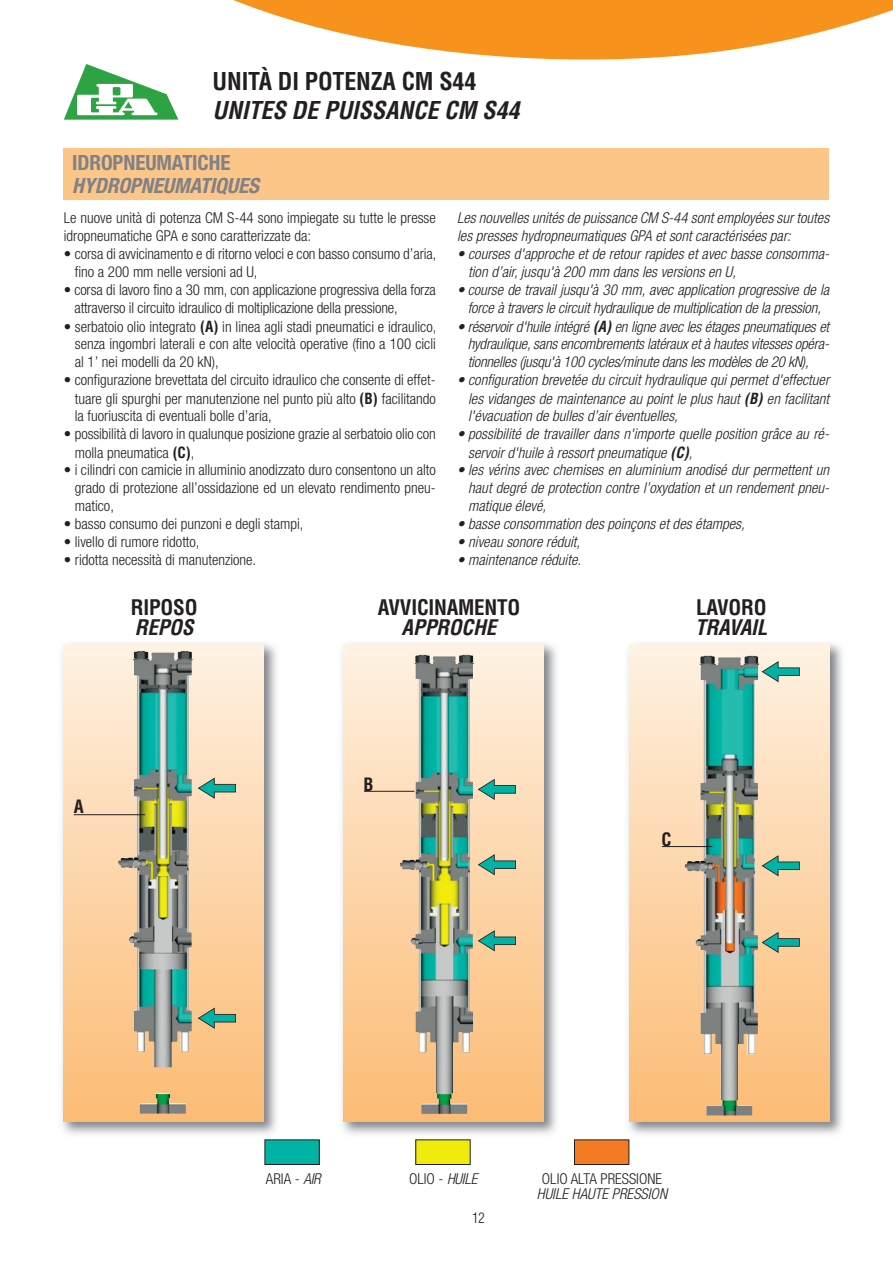
<style>
.page{position:relative;width:893px;height:1263px;background:#fff}
.page>*{position:absolute;margin:0;border:0;box-sizing:border-box;transform-origin:0 0}
.t1{font:italic 700 condensed 24px "Helvetica";color:#231f20}
.t2{font:700 condensed 24px "Helvetica";letter-spacing:-.005em;color:#231f20}
.t3{font:700 condensed 21px "Helvetica";letter-spacing:-.01em;color:#231f20}
.t4{font:italic 700 condensed 21px "Helvetica";color:#231f20}
.t5{font:italic 700 condensed 21px "Helvetica Neue";color:#808285}
.t6{font:700 condensed 21px "Helvetica Neue";letter-spacing:-.005em;color:#808285}
.t7{font:700 condensed 18px "Helvetica";color:#231f20}
.t8{font:italic 300 condensed 15px/18px "Helvetica Neue";color:#231f20}
.t9{font:300 condensed 15px/18px "Helvetica Neue";color:#231f20}
.t10{font:300 condensed 14.25px "Helvetica";color:#231f20}
.s1{font-family:"Helvetica";font-weight:700}
.s2{font-style:italic}
</style>
<div class="page">
<img style="left:62px;top:643px;width:215px;height:492px">
<div style="left:64px;top:644px;width:200px;height:477px;background:linear-gradient(to bottom,#fef1e1,#fcbb74)"></div>
<img style="left:118px;top:651px;width:74px;height:462px">
<img style="left:342px;top:643px;width:215px;height:492px">
<div style="left:344px;top:644px;width:200px;height:477px;background:linear-gradient(to bottom,#fef0e1,#fcbb74)"></div>
<img style="left:400px;top:655px;width:74px;height:459px">
<img style="left:628px;top:643px;width:215px;height:497px">
<div style="left:629px;top:644px;width:200px;height:477px;background:linear-gradient(to bottom,#fef1e1,#fcbb74)"></div>
<img style="left:685px;top:655px;width:74px;height:460px">
<hr style="left:74px;top:814px;width:71px;height:1px;background:#231f20">
<hr style="left:662px;top:846px;width:50px;height:1px;background:#231f20">
<hr style="left:364px;top:791px;width:50px;height:1px;background:#231f20">
<svg style="left:64px;top:64px;width:114px;height:56px"></svg>
<svg style="left:233px;top:0;width:660px;height:60px"></svg>
<div style="left:64px;top:149px;width:765px;height:51px;background:#fdc689"></div>
<div style="left:265px;top:1140px;width:54px;height:24px;background:#00b3a5"></div>
<div style="left:264px;top:1139px;width:56px;height:26px;border:1px solid #231f20"></div>
<div style="left:416px;top:1140px;width:54px;height:24px;background:#f0ea0d"></div>
<div style="left:415px;top:1139px;width:56px;height:26px;border:1px solid #231f20"></div>
<div style="left:574px;top:1140px;width:55px;height:24px;background:#f47b21"></div>
<div style="left:574px;top:1139px;width:55px;height:26px;border:1px solid #231f20"></div>
<svg style="left:761px;top:661px;width:39px;height:21px"></svg>
<svg style="left:761px;top:855px;width:39px;height:21px"></svg>
<svg style="left:761px;top:932px;width:39px;height:21px"></svg>
<svg style="left:478px;top:779px;width:38px;height:21px"></svg>
<svg style="left:478px;top:854px;width:38px;height:21px"></svg>
<svg style="left:478px;top:930px;width:38px;height:21px"></svg>
<svg style="left:198px;top:777px;width:38px;height:22px"></svg>
<svg style="left:198px;top:1007px;width:38px;height:22px"></svg>
<h1 class="t2" style="left:213px;top:72px;width:265px">UNITÀ DI POTENZA CM S44</h1>
<h1 class="t1" style="left:213px;top:101px;width:313px">UNITES DE PUISSANCE CM S44</h1>
<h2 class="t6" style="left:72px;top:155px;width:160px">IDROPNEUMATICHE</h2>
<h2 class="t5" style="left:72px;top:178px;width:192px">HYDROPNEUMATIQUES</h2>
<p class="t9" style="left:64px;top:210px;width:374px">Le nuove unità di potenza CM S-44 sono impiegate su tutte le presse idropneumatiche GPA e sono caratterizzate da:</p>
<p class="t9" style="left:75px;top:246px;width:363px;text-indent:-11px">• corsa di avvicinamento e di ritorno veloci e con basso consumo d’aria, fino a 200 mm nelle versioni ad U,</p>
<p class="t9" style="left:74px;top:282px;width:363px;text-indent:-11px">• corsa di lavoro fino a 30 mm, con applicazione progressiva della forza attraverso il circuito idraulico di moltiplicazione della pressione,</p>
<p class="t9" style="left:75px;top:319px;width:363px;text-align:justify;text-indent:-11px">• serbatoio olio integrato <span class="s1">(A)</span> in linea agli stadi pneumatici e idraulico, senza ingombri laterali e con alte velocità operative (fino a 100 cicli al 1’ nei modelli da 20 kN),</p>
<p class="t9" style="left:75px;top:372px;width:363px;text-align:justify;text-indent:-11px">• configurazione brevettata del circuito idraulico che consente di effet&shy;tuare gli spurghi per manutenzione nel punto più alto <span class="s1">(B)</span> facilitando la fuoriuscita di eventuali bolle d’aria,</p>
<p class="t9" style="left:75px;top:426px;width:362px;line-height:18.6px;text-indent:-11px">• possibilità di lavoro in qualunque posizione grazie al serbatoio olio con molla pneumatica <span class="s1">(C)</span>,</p>
<p class="t9" style="left:75px;top:462px;width:362px;text-align:justify;text-indent:-11px">• i cilindri con camicie in alluminio anodizzato duro consentono un alto grado di protezione all’ossidazione ed un elevato rendimento pneu&shy;matico,</p>
<p class="t9" style="left:64px;top:516px;width:241px">• basso consumo dei punzoni e degli stampi,</p>
<p class="t9" style="left:64px;top:534px;width:137px">• livello di rumore ridotto,</p>
<p class="t9" style="left:64px;top:552px;width:194px">• ridotta necessità di manutenzione.</p>
<p class="t8" style="left:457px;top:210px;width:376px">Les nouvelles unités de puissance CM S-44 sontemployées surtoutes les presses hydropneumatiques GPA etsontcaractérisées par:</p>
<p class="t8" style="left:468px;top:246px;width:365px;text-indent:-11px">• courses d'approche et de retour rapides et avec basse consomma&shy;tion d’air,jusqu'à 200 mm dans les versions en U,</p>
<p class="t8" style="left:457px;top:282px;width:376px;text-align:center">• course de travail jusqu'à 30 mm,avec application progressive de la force à travers le circuithydraulique de multiplication de la pression,</p>
<p class="t8" style="left:468px;top:319px;width:366px;text-align:justify;text-indent:-11px">• réservoird'huile intégré <span class="s1">(A)</span>en ligne avec les étages pneumatiques et hydraulique,sans encombrements latérauxetà hautes vitesses opéra&shy;tionnelles (jusqu'à 100 cycles/minute dans les modèles de 20 kN),</p>
<p class="t8" style="left:468px;top:372px;width:365px;text-align:justify;text-indent:-11px">• configuration brevetée du circuit hydraulique qui permet d'effectuer les vidanges de maintenance au point le plus haut <span class="s1">(B)</span> en facilitant l'évacuation de bulles d’airéventuelles,</p>
<p class="t8" style="left:468px;top:426px;width:365px;line-height:18.6px;text-indent:-11px">• possibilité de travailler dans n'importe quelle position grâce au ré&shy;servoird'huile à ressortpneumatique <span class="s1">(C)</span>,</p>
<p class="t8" style="left:468px;top:462px;width:365px;text-align:justify;text-indent:-11px">• les vérins avec chemises en aluminium anodisé dur permettent un haut degré de protection contre l’oxydation et un rendement pneu&shy;matique élevé,</p>
<p class="t8" style="left:457px;top:516px;width:292px">• basse consommation des poinçons etdes étampes,</p>
<p class="t8" style="left:457px;top:534px;width:127px">• niveau sonore réduit,</p>
<p class="t8" style="left:457px;top:552px;width:128px">• maintenance réduite.</p>
<h2 class="t3" style="left:131px;top:600px;width:68px">RIPOSO</h2>
<h2 class="t3" style="left:378px;top:600px;width:144px">AVVICINAMENTO</h2>
<h2 class="t3" style="left:696px;top:600px;width:72px">LAVORO</h2>
<h2 class="t4" style="left:135px;top:619px;width:65px">REPOS</h2>
<h2 class="t4" style="left:402px;top:619px;width:100px">APPROCHE</h2>
<h2 class="t4" style="left:695px;top:619px;width:78px">TRAVAIL</h2>
<p class="t7" style="left:74px;top:800px;width:12px">A</p>
<p class="t7" style="left:364px;top:777px;width:12px">B</p>
<p class="t7" style="left:661px;top:832px;width:12px">C</p>
<p class="t9" style="left:266px;top:1171px;width:59px">ARIA - <span class="s2">AIR</span></p>
<p class="t9" style="left:409px;top:1171px;width:73px">O L I O - <span class="s2">HUILE</span></p>
<p class="t9" style="left:542px;top:1171px;width:122px">OLIO ALTA PRESSIONE</p>
<p class="t8" style="left:537px;top:1186px;width:134px">HUILE HAUTE PRESSION</p>
<p class="t10" style="left:472px;top:1212px;width:14px">12</p>
</div>
